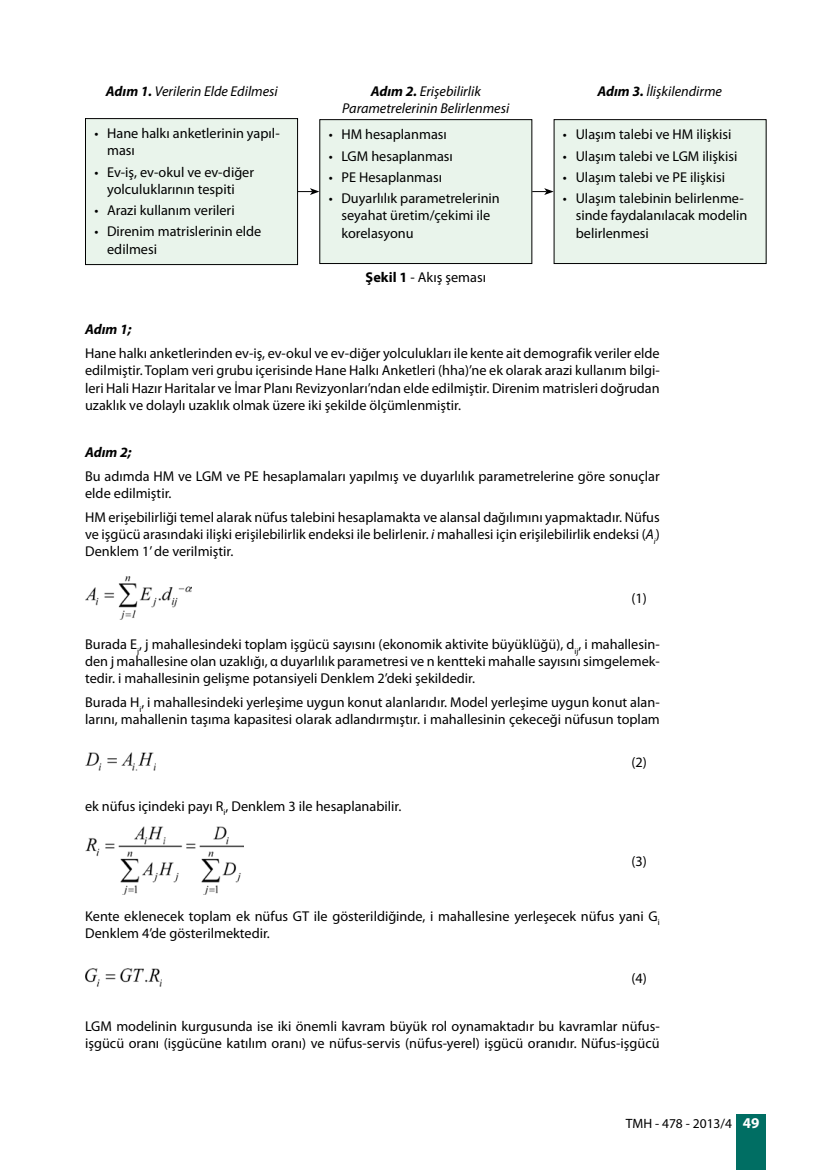
<style>
.page{position:relative;width:830px;height:1170px;background:#fff}
.page>*{position:absolute;margin:0;border:0;box-sizing:border-box;transform-origin:0 0}
.t1{font:14.25px/17.2px "Myriad Pro";color:#000}
.t2{font:italic 14.25px/17.2px "Myriad Pro";color:#000;text-align:center}
.t3{font:italic 700 14.25px "Myriad Pro";color:#000}
.t4{font:13.5px "Myriad Pro";color:#000}
.s1{font-weight:700}
.s2{font-style:italic}
.s3{font-weight:700;font-size:15px;color:#fff}
</style>
<div class="page">
<div style="left:736px;top:1114px;width:29px;height:55px;background:#006e63"></div>
<div style="left:85px;top:119px;width:212px;height:145px;background:#e9f4eb"></div>
<div style="left:85px;top:118px;width:213px;height:147px;border:1px solid #000"></div>
<div style="left:319px;top:120px;width:212px;height:143px;background:#e9f4eb"></div>
<div style="left:319px;top:119px;width:213px;height:145px;border:1px solid #000"></div>
<div style="left:554px;top:120px;width:211px;height:143px;background:#e9f4eb"></div>
<div style="left:553px;top:119px;width:213px;height:145px;border:1px solid #000"></div>
<svg style="left:298px;top:188px;width:21px;height:7px"></svg>
<svg style="left:532px;top:188px;width:21px;height:7px"></svg>
<img style="left:85px;top:576px;width:106px;height:43px">
<img style="left:85px;top:752px;width:70px;height:18px">
<img style="left:85px;top:826px;width:158px;height:68px">
<img style="left:85px;top:968px;width:76px;height:18px">
<p class="t2" style="left:106px;top:82px;width:173px"><span class="s1">Adım 1.</span> Verilerin Elde Edilmesi</p>
<p class="t2" style="left:342px;top:82px;width:168px"><span class="s1">Adım 2.</span> Erişebilirlik<br>Parametrelerinin Belirlenmesi</p>
<p class="t2" style="left:597px;top:82px;width:126px"><span class="s1">Adım 3.</span> İlişkilendirme</p>
<p class="t1" style="left:107px;top:125px;width:174px;text-indent:-13px">• Hane halkı anketlerinin yapıl&shy;ması</p>
<p class="t1" style="left:94px;top:163px;width:161px;text-align:center">• Ev-iş, ev-okul ve ev-diğer yolculuklarının tespiti</p>
<p class="t1" style="left:94px;top:201px;width:142px">• Arazi kullanım verileri</p>
<p class="t1" style="left:107px;top:223px;width:156px;text-indent:-13px">• Direnim matrislerinin elde edilmesi</p>
<p class="t1" style="left:328px;top:126px;width:120px">• HM hesaplanması</p>
<p class="t1" style="left:328px;top:147px;width:126px">• LGM hesaplanması</p>
<p class="t1" style="left:328px;top:168px;width:115px">• PE Hesaplanması</p>
<p class="t1" style="left:341px;top:190px;width:160px;text-indent:-13px">• Duyarlılık parametrelerinin seyahat üretim/çekimi ile korelasyonu</p>
<p class="t1" style="left:365px;top:268px;width:122px"><span class="s1">Şekil 1</span> - Akış şeması</p>
<p class="t1" style="left:562px;top:126px;width:170px">• Ulaşım talebi ve HM ilişkisi</p>
<p class="t1" style="left:562px;top:147px;width:176px">• Ulaşım talebi ve LGM ilişkisi</p>
<p class="t1" style="left:562px;top:168px;width:164px">• Ulaşım talebi ve PE ilişkisi</p>
<p class="t1" style="left:575px;top:190px;width:173px;text-indent:-13px">• Ulaşım talebinin belirlenme&shy;sinde faydalanılacak modelin belirlenmesi</p>
<p class="t3" style="left:85px;top:320px;width:48px">Adım 1;</p>
<p class="t1" style="left:85px;top:344px;width:576px;text-align:justify">Hane halkı anketlerinden ev-iş, ev-okul ve ev-diğer yolculukları ile kente ait demografik veriler elde edilmiştir. Toplam veri grubu içerisinde Hane Halkı Anketleri (hha)’ne ek olarak arazi kullanım bilgi&shy;leri Hali Hazır Haritalar ve İmar Planı Revizyonları’ndan elde edilmiştir. Direnim matrisleri doğrudan uzaklık ve dolaylı uzaklık olmak üzere iki şekilde ölçümlenmiştir.</p>
<p class="t3" style="left:85px;top:443px;width:48px">Adım 2;</p>
<p class="t1" style="left:85px;top:467px;width:576px">Bu adımda HM ve LGM ve PE hesaplamaları yapılmış ve duyarlılık parametrelerine göre sonuçlar elde edilmiştir.</p>
<p class="t1" style="left:85px;top:508px;width:576px;text-align:justify">HM erişebilirliği temel alarak nüfus talebini hesaplamakta ve alansal dağılımını yapmaktadır. Nüfus ve işgücü arasındaki ilişki erişilebilirlik endeksi ile belirlenir. <span class="s2">i</span> mahallesi için erişilebilirlik endeksi (<span class="s2">A</span><sub>i</sub>)<br>Denklem 1’ de verilmiştir.</p>
<p class="t1" style="left:631px;top:589px;width:17px">(1)</p>
<p class="t1" style="left:85px;top:635px;width:576px;text-align:justify">Burada E<sub>j</sub>, j mahallesindeki toplam işgücü sayısını (ekonomik aktivite büyüklüğü), d<sub>ij</sub>, i mahallesin&shy;den j mahallesine olan uzaklığı, α duyarlılık parametresi ve n kentteki mahalle sayısını simgelemek&shy;tedir. i mahallesinin gelişme potansiyeli Denklem 2’deki şekildedir.</p>
<p class="t1" style="left:85px;top:693px;width:576px">Burada H<sub>i</sub>, i mahallesindeki yerleşime uygun konut alanlarıdır. Model yerleşime uygun konut alan&shy;larını, mahallenin taşıma kapasitesi olarak adlandırmıştır. i mahallesinin çekeceği nüfusun toplam</p>
<p class="t1" style="left:85px;top:796px;width:317px">ek nüfus içindeki payı R<sub>i</sub>, Denklem 3 ile hesaplanabilir.</p>
<p class="t1" style="left:631px;top:753px;width:17px">(2)</p>
<p class="t1" style="left:631px;top:852px;width:17px">(3)</p>
<p class="t1" style="left:85px;top:906px;width:576px">Kente eklenecek toplam ek nüfus GT ile gösterildiğinde, i mahallesine yerleşecek nüfus yani G<sub>i<br></sub>Denklem 4’de gösterilmektedir.</p>
<p class="t1" style="left:631px;top:969px;width:17px">(4)</p>
<p class="t1" style="left:85px;top:1016px;width:576px">LGM modelinin kurgusunda ise iki önemli kavram büyük rol oynamaktadır bu kavramlar nüfus&shy;işgücü oranı (işgücüne katılım oranı) ve nüfus-servis (nüfus-yerel) işgücü oranıdır. Nüfus-işgücü</p>
<p class="t4" style="left:625px;top:1114px;width:135px">TMH - 478 - 2013/4 <span class="s3">49</span></p>
</div>
